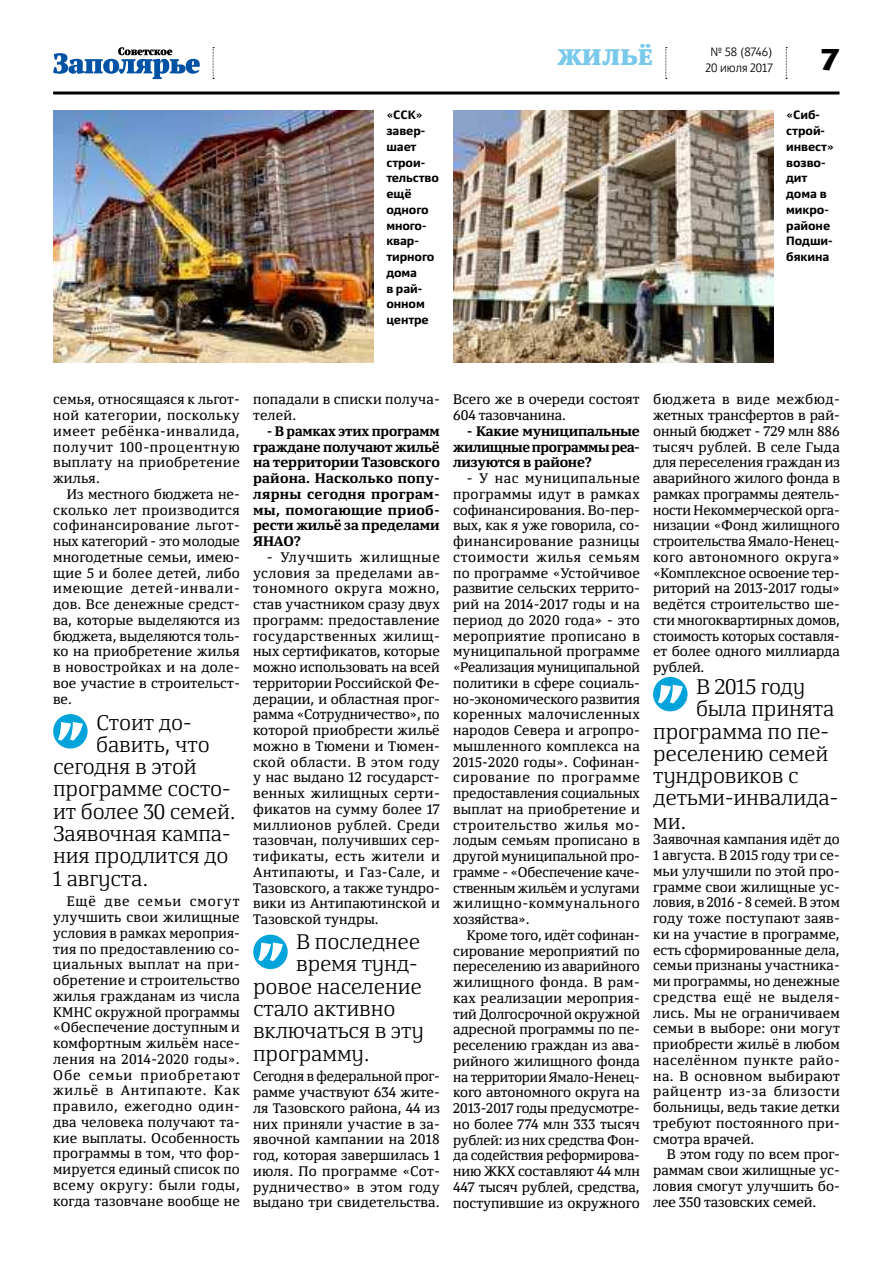
<style>
.page{position:relative;width:893px;height:1263px;background:#fff}
.page>*{position:absolute;margin:0;border:0;box-sizing:border-box;transform-origin:0 0}
.t1{font:900 30px "Yefimov Sans";color:#000}
.t2{font:900 22.5px "Yefimov Serif";color:#78c9eb}
.t3{font:300 21px "Yefimov Serif";letter-spacing:-.005em;color:#000}
.t4{font:13.8px/15.8px "Yefimov Serif";letter-spacing:.005em;color:#000;text-align:justify}
.t5{font:700 13.8px/15.8px "Yefimov Serif";letter-spacing:-.015em;color:#000;text-align:justify}
.t6{font:700 12px/15.8px "Yefimov Sans";letter-spacing:-.005em;color:#000}
.t7{font:300 12px "Yefimov Sans";letter-spacing:-.005em;color:#000}
</style>
<div class="page">
<svg style="left:786px;top:47px;width:1px;height:32px"></svg>
<svg style="left:213px;top:47px;width:1px;height:32px"></svg>
<svg style="left:665px;top:47px;width:2px;height:32px"></svg>
<hr style="left:53px;top:91px;width:786px;height:3px;background:#000">
<svg style="left:53px;top:47px;width:147px;height:32px"></svg>
<img style="left:53px;top:110px;width:320px;height:252px">
<img style="left:453px;top:110px;width:320px;height:252px">
<div style="left:53px;top:714px;width:35px;height:34px;background:#00a4db;border-radius:50%"></div>
<svg style="left:58px;top:722px;width:25px;height:19px"></svg>
<div style="left:253px;top:935px;width:35px;height:34px;background:#00a4db;border-radius:50%"></div>
<svg style="left:258px;top:942px;width:25px;height:19px"></svg>
<div style="left:653px;top:677px;width:34px;height:34px;background:#00a4db;border-radius:50%"></div>
<svg style="left:658px;top:685px;width:25px;height:18px"></svg>
<h2 class="t2" style="left:557px;top:43px;width:97px">Жильё</h2>
<p class="t7" style="left:710px;top:46px;width:64px">№ 58 (8746)</p>
<p class="t7" style="left:705px;top:62px;width:69px">20 июля 2017</p>
<h1 class="t1" style="left:820px;top:47px;width:21px">7</h1>
<p class="t6" style="left:386px;top:108px;width:54px">«сск» завер&shy;шает строи&shy;тельство ещё одного много&shy;квар&shy;тирного дома<br>в рай&shy;онном центре</p>
<p class="t6" style="left:786px;top:108px;width:49px">«сиб&shy;строй&shy;инвест» возво&shy;дит дома в микро&shy;районе<br>Подши&shy;бякина</p>
<p class="t4" style="left:53px;top:392px;width:188px">семья, относящаяся к льгот&shy;ной категории, поскольку имеет ребёнка-инвалида, получит 100-процентную выплату на приобретение жилья.</p>
<p class="t4" style="left:53px;top:487px;width:188px;text-indent:14px">Из местного бюджета не&shy;сколько лет производится софинансирование льгот&shy;ных категорий - это молодые многодетные семьи, имею&shy;щие 5 и более детей, либо имеющие детей-инвали&shy;дов. Все денежные средст&shy;ва, которые выделяются из бюджета, выделяются толь&shy;ко на приобретение жилья в новостройках и на доле&shy;вое участие в строительст&shy;ве.</p>
<h3 class="t3" style="left:96px;top:714px;width:97px">Стоит до-</h3>
<h3 class="t3" style="left:96px;top:736px;width:115px">бавить, что</h3>
<h3 class="t3" style="left:53px;top:758px;width:145px">сегодня в этой</h3>
<h3 class="t3" style="left:53px;top:780px;width:179px">программе состо-</h3>
<h3 class="t3" style="left:53px;top:802px;width:184px">ит более 30 семей.</h3>
<h3 class="t3" style="left:53px;top:825px;width:179px">Заявочная кампа-</h3>
<h3 class="t3" style="left:53px;top:847px;width:177px">ния продлится до</h3>
<h3 class="t3" style="left:53px;top:870px;width:97px">1 августа.</h3>
<p class="t4" style="left:53px;top:894px;width:188px;text-indent:14px">Ещё две семьи смогут улучшить свои жилищные условия в рамках мероприя&shy;тия по предоставлению со&shy;циальных выплат на при&shy;обретение и строительство жилья гражданам из числа КМНС окружной программы «Обеспечение доступным и комфортным жильём насе&shy;ления на 2014-2020 годы».<br>Обе семьи приобретают жильё в Антипаюте. Как правило, ежегодно один&shy;два человека получают та&shy;кие выплаты. Особенность программы в том, что фор&shy;мируется единый список по всему округу: были годы, когда тазовчане вообще не</p>
<p class="t4" style="left:253px;top:392px;width:188px">попадали в списки получа&shy;телей.</p>
<p class="t5" style="left:253px;top:424px;width:188px;text-indent:14px">- В рамках этих программ граждане получают жильё на территории Тазовского района. Насколько попу&shy;лярны сегодня програм&shy;мы, помогающие приоб&shy;рести жильё за пределами ЯНАО?</p>
<p class="t4" style="left:253px;top:550px;width:188px;text-indent:14px">- Улучшить жилищные условия за пределами ав&shy;тономного округа можно, став участником сразу двух программ: предоставление государственных жилищ&shy;ных сертификатов, которые можно использовать на всей территории Российской Фе&shy;дерации, и областная прог&shy;рамма «Сотрудничество», по которой приобрести жильё можно в Тюмени и Тюмен&shy;ской области. В этом году у нас выдано 12 государст&shy;венных жилищных серти&shy;фикатов на сумму более 17 миллионов рублей. Среди тазовчан, получивших сер&shy;тификаты, есть жители и Антипаюты, и Газ-Сале, и Тазовского, а также тундро&shy;вики из Антипаютинской и Тазовской тундры.</p>
<h3 class="t3" style="left:296px;top:933px;width:126px">В последнее</h3>
<h3 class="t3" style="left:296px;top:955px;width:123px">время тунд-</h3>
<h3 class="t3" style="left:253px;top:977px;width:170px">ровое население</h3>
<h3 class="t3" style="left:253px;top:999px;width:144px">стало активно</h3>
<h3 class="t3" style="left:253px;top:1022px;width:172px">включаться в эту</h3>
<h3 class="t3" style="left:253px;top:1045px;width:118px">программу.</h3>
<p class="t4" style="left:253px;top:1069px;width:188px">Сегодня в федеральной прог&shy;рамме участвуют 634 жите&shy;ля Тазовского района, 44 из них приняли участие в за&shy;явочной кампании на 2018 год, которая завершилась 1 июля. По программе «Сот&shy;рудничество» в этом году выдано три свидетельства.</p>
<p class="t4" style="left:453px;top:392px;width:188px">Всего же в очереди состоят<br>604 тазовчанина.</p>
<p class="t5" style="left:453px;top:424px;width:188px;text-indent:14px">- Какие муниципальные жилищные программы реа&shy;лизуются в районе?</p>
<p class="t4" style="left:453px;top:471px;width:188px;text-indent:14px">- У нас муниципальные программы идут в рамках софинансирования. Во-пер&shy;вых, как я уже говорила, со&shy;финансирование разницы стоимости жилья семьям по программе «Устойчивое развитие сельских террито&shy;рий на 2014-2017 годы и на период до 2020 года» - это мероприятие прописано в муниципальной программе «Реализация муниципальной политики в сфере социаль&shy;но-экономического развития коренных малочисленных народов Севера и агропро&shy;мышленного комплекса на 2015-2020 годы». Софинан&shy;сирование по программе предоставления социальных выплат на приобретение и строительство жилья мо&shy;лодым семьям прописано в другой муниципальной про&shy;грамме - «Обеспечение каче&shy;ственным жильём и услугами жилищно-коммунального хозяйства».</p>
<p class="t4" style="left:453px;top:928px;width:188px;text-indent:14px">Кроме того, идёт софинан&shy;сирование мероприятий по переселению из аварийного жилищного фонда. В рам&shy;ках реализации мероприя&shy;тий Долгосрочной окружной адресной программы по пе&shy;реселению граждан из ава&shy;рийного жилищного фонда на территории Ямало-Ненец&shy;кого автономного округа на 2013-2017 годы предусмотре&shy;но более 774 млн 333 тысяч рублей: из них средства Фон&shy;да содействия реформирова&shy;нию ЖКХ составляют 44 млн 447 тысяч рублей, средства, поступившие из окружного</p>
<p class="t4" style="left:653px;top:392px;width:188px">бюджета в виде межбюд&shy;жетных трансфертов в рай&shy;онный бюджет - 729 млн 886 тысяч рублей. В селе Гыда для переселения граждан из аварийного жилого фонда в рамках программы деятель&shy;ности Некоммерческой орга&shy;низации «Фонд жилищного строительства Ямало-Ненец&shy;кого автономного округа» «Комплексное освоение тер&shy;риторий на 2013-2017 годы» ведётся строительство ше&shy;сти многоквартирных домов, стоимость которых составля&shy;ет более одного миллиарда рублей.</p>
<h3 class="t3" style="left:696px;top:678px;width:111px">В 2015 году</h3>
<h3 class="t3" style="left:696px;top:700px;width:140px">была принята</h3>
<h3 class="t3" style="left:653px;top:722px;width:177px">программа по пе-</h3>
<h3 class="t3" style="left:653px;top:745px;width:177px">реселению семей</h3>
<h3 class="t3" style="left:653px;top:767px;width:147px">тундровиков с</h3>
<h3 class="t3" style="left:653px;top:789px;width:187px">детьми-инвалида-</h3>
<h3 class="t3" style="left:653px;top:812px;width:35px">ми.</h3>
<p class="t4" style="left:653px;top:832px;width:188px">Заявочная кампания идёт до 1 августа. В 2015 году три се&shy;мьи улучшили по этой про&shy;грамме свои жилищные ус&shy;ловия, в 2016 - 8 семей. В этом году тоже поступают заяв&shy;ки на участие в программе, есть сформированные дела, семьи признаны участника&shy;ми программы, но денежные средства ещё не выделя&shy;лись. Мы не ограничиваем семьи в выборе: они могут приобрести жильё в любом населённом пункте райо&shy;на. В основном выбирают райцентр из-за близости больницы, ведь такие детки требуют постоянного при&shy;смотра врачей.</p>
<p class="t4" style="left:653px;top:1147px;width:188px;text-indent:14px">В этом году по всем прог&shy;раммам свои жилищные ус&shy;ловия смогут улучшить бо&shy;лее 350 тазовских семей.</p>
</div>
